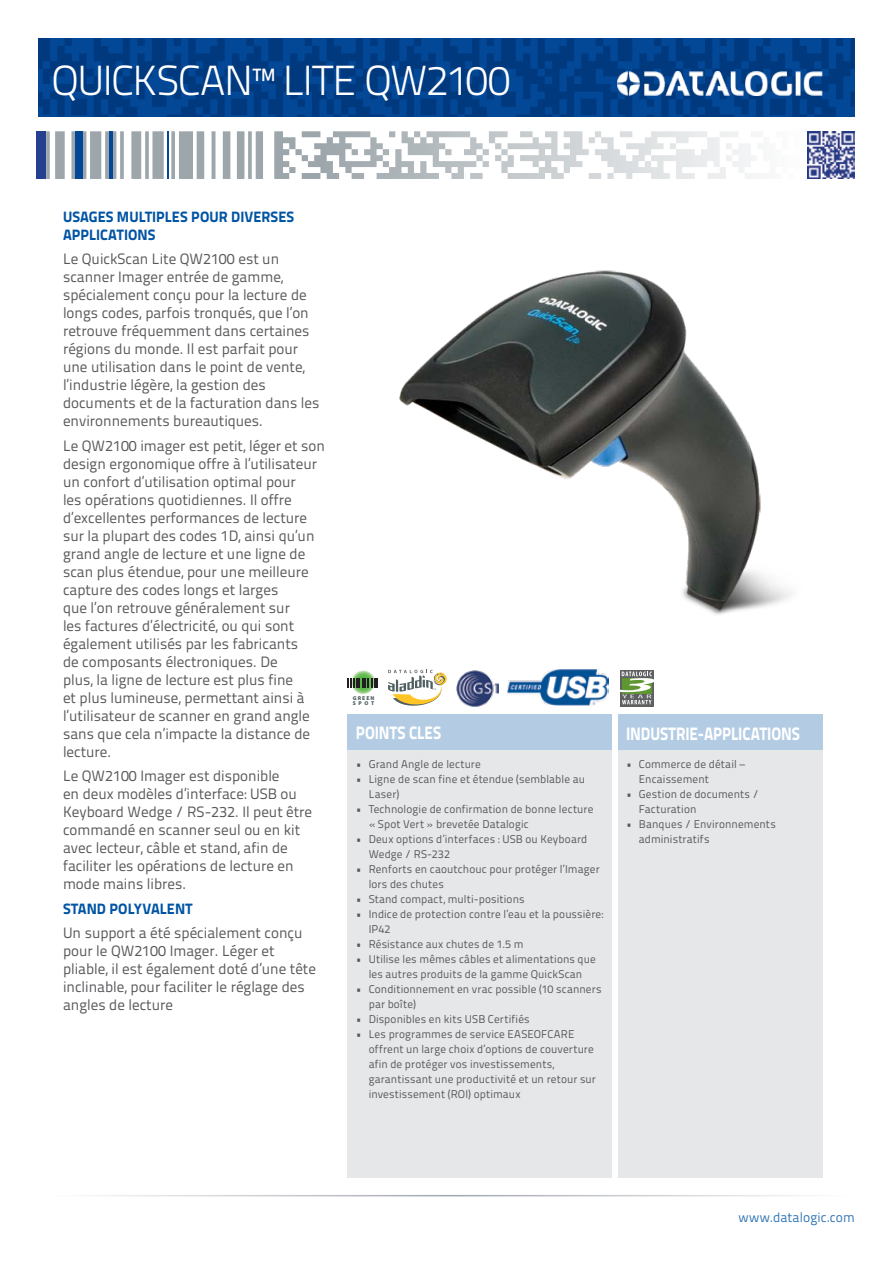
<style>
.page{position:relative;width:893px;height:1263px;background:#fff}
.page>*{position:absolute;margin:0;border:0;box-sizing:border-box;transform-origin:0 0}
.t1{font:300 42px "Titillium Text 22 L";letter-spacing:-.03em;color:#fff}
.t2{font:800 18px "Titillium Text 22 L";letter-spacing:-.005em;color:#fff;scale:.85 1}
.t3{font:15px/18px "Titillium Text 22 L";color:#58595b}
.t4{font:800 15px "Titillium Text 22 L";letter-spacing:.005em;color:#0054a4}
.t5{font:13.5px "Titillium Text 22 L";letter-spacing:.005em;color:#3377b6}
.t6{font:11.25px/15px "Titillium Text 22 L";letter-spacing:.015em;color:#58595b}
.t7{font:900 5.55px/5.6px "Myriad Pro";letter-spacing:.2em;color:#505f62}
</style>
<div class="page">
<svg style="left:38px;top:38px;width:817px;height:79px;background:#023f89"></svg>
<svg style="left:302px;top:131px;width:453px;height:48px"></svg>
<hr style="left:167px;top:131px;width:2px;height:48px;background:#034797">
<div style="left:75px;top:131px;width:7px;height:48px;background:#034797"></div>
<hr style="left:109px;top:131px;width:4px;height:48px;background:#034797">
<div style="left:37px;top:131px;width:9px;height:48px;background:#25408f"></div>
<hr style="left:45px;top:1195px;width:803px;height:1px;background:#9da3aa">
<div style="left:348px;top:714px;width:264px;height:36px;background:#b3cce4"></div>
<div style="left:618px;top:714px;width:204px;height:36px;background:#b3cce4"></div>
<div style="left:348px;top:750px;width:264px;height:428px;background:#e6e7e8"></div>
<div style="left:618px;top:750px;width:204px;height:428px;background:#e6e7e8"></div>
<img style="left:618px;top:72px;width:204px;height:23px">
<img style="left:807px;top:131px;width:48px;height:48px">
<img style="left:388px;top:270px;width:403px;height:408px">
<svg style="left:388px;top:670px;width:59px;height:36px"></svg>
<img style="left:456px;top:670px;width:42px;height:37px">
<svg style="left:351px;top:670px;width:24px;height:24px"></svg>
<svg style="left:348px;top:679px;width:30px;height:9px"></svg>
<svg style="left:620px;top:670px;width:33px;height:36px"></svg>
<svg style="left:616px;top:671px;width:40px;height:33px"></svg>
<img style="left:507px;top:669px;width:101px;height:36px">
<h1 class="t1" style="left:51px;top:50px;width:461px">QUICKSCAN™ LITE QW2100</h1>
<p class="t4" style="left:63px;top:205px;width:74px">USAGES MULTI</p>
<p class="t4" style="left:156px;top:205px;width:17px">PLES</p>
<p class="t4" style="left:191px;top:205px;width:19px">POUR</p>
<p class="t4" style="left:231px;top:205px;width:32px">DIVERSES</p>
<p class="t4" style="left:63px;top:223px;width:63px">APPLICATIONS</p>
<p class="t3" style="left:63px;top:249px;width:258px">Le QuickScan Lite QW2100 est un scanner Imager entrée de gamme, spécialement conçu pour la lecture de longs codes, parfois tronqués, que l’on retrouve fréquemment dans certaines régions du monde. Il est parfait pour une utilisation dans le point de vente, l’industrie légère, la gestion des documents et de la facturation dans les environnements bureautiques.</p>
<p class="t3" style="left:63px;top:436px;width:263px">Le QW2100 imager est petit, léger et son design ergonomique offre à l’utilisateur un confort d’utilisation optimal pour<br>les opérations quotidiennes. Il offre d’excellentes performances de lecture sur la plupart des codes 1D, ainsi qu’un grand angle de lecture et une ligne de scan plus étendue, pour une meilleure capture des codes longs et larges<br>que l’on retrouve généralement sur<br>les factures d’électricité, ou qui sont également utilisés par les fabricants<br>de composants électroniques. De<br>plus, la ligne de lecture est plus fine<br>et plus lumineuse, permettant ainsi à l’utilisateur de scanner en grand angle sans que cela n’impacte la distance de lecture.</p>
<p class="t3" style="left:63px;top:766px;width:251px">Le QW2100 Imager est disponible<br>en deux modèles d’interface: USB ou Keyboard Wedge / RS-232. Il peut être commandé en scanner seul ou en kit avec lecteur, câble et stand, afin de faciliter les opérations de lecture en mode mains libres.</p>
<p class="t4" style="left:63px;top:896px;width:106px">STAND POLYVALENT</p>
<p class="t3" style="left:63px;top:923px;width:254px">Un support a été spécialement conçu pour le QW2100 Imager. Léger et pliable, il est également doté d’une tête inclinable, pour faciliter le réglage des angles de lecture</p>
<p class="t7" style="left:353px;top:695px;width:23px">GREEN<br>SPOT</p>
<p class="t2" style="left:356px;top:719px;width:102px">POINTS CLES</p>
<p class="t2" style="left:626px;top:719px;width:206px">INDUSTRIE-APPLICATIONS</p>
<p class="t6" style="left:356px;top:756px;width:126px">• Grand Angle de lecture</p>
<p class="t6" style="left:369px;top:771px;width:218px;text-indent:-13px">• Ligne de scan fine et étendue (semblable au<br>Laser)</p>
<p class="t6" style="left:369px;top:801px;width:226px;text-indent:-13px">• Technologie de confirmation de bonne lecture « Spot Vert » brevetée Datalogic</p>
<p class="t6" style="left:369px;top:831px;width:220px;text-indent:-13px">• Deux options d’interfaces : USB ou Keyboard<br>Wedge / RS-232</p>
<p class="t6" style="left:369px;top:861px;width:232px;text-indent:-13px">• Renforts en caoutchouc pour protéger l’Imager lors des chutes</p>
<p class="t6" style="left:356px;top:891px;width:170px">• Stand compact, multi-positions</p>
<p class="t6" style="left:369px;top:906px;width:236px;text-indent:-13px">• Indice de protection contre l’eau et la poussière:<br>IP42</p>
<p class="t6" style="left:356px;top:936px;width:169px">• Résistance aux chutes de 1.5 m</p>
<p class="t6" style="left:356px;top:951px;width:241px;text-align:center">• Utilise les mêmes câbles et alimentations que les autres produits de la gamme QuickScan</p>
<p class="t6" style="left:369px;top:981px;width:234px;text-indent:-13px">• Conditionnement en vrac possible (10 scanners par boîte)</p>
<p class="t6" style="left:356px;top:1011px;width:175px">• Disponibles en kits USB Certifiés</p>
<p class="t6" style="left:369px;top:1026px;width:229px;text-indent:-13px">• Les programmes de service EASEOFCARE offrent un large choix d’options de couverture afin de protéger vos investissements, garantissant une productivité et un retour sur investissement (ROI) optimaux</p>
<p class="t6" style="left:639px;top:756px;width:108px;text-indent:-13px">• Commerce de détail –<br>Encaissement</p>
<p class="t6" style="left:639px;top:786px;width:121px;text-indent:-13px">• Gestion de documents /<br>Facturation</p>
<p class="t6" style="left:639px;top:816px;width:138px;text-indent:-13px">• Banques / Environnements administratifs</p>
<p class="t5" style="left:738px;top:1207px;width:118px">www.datalogic.com</p>
</div>
